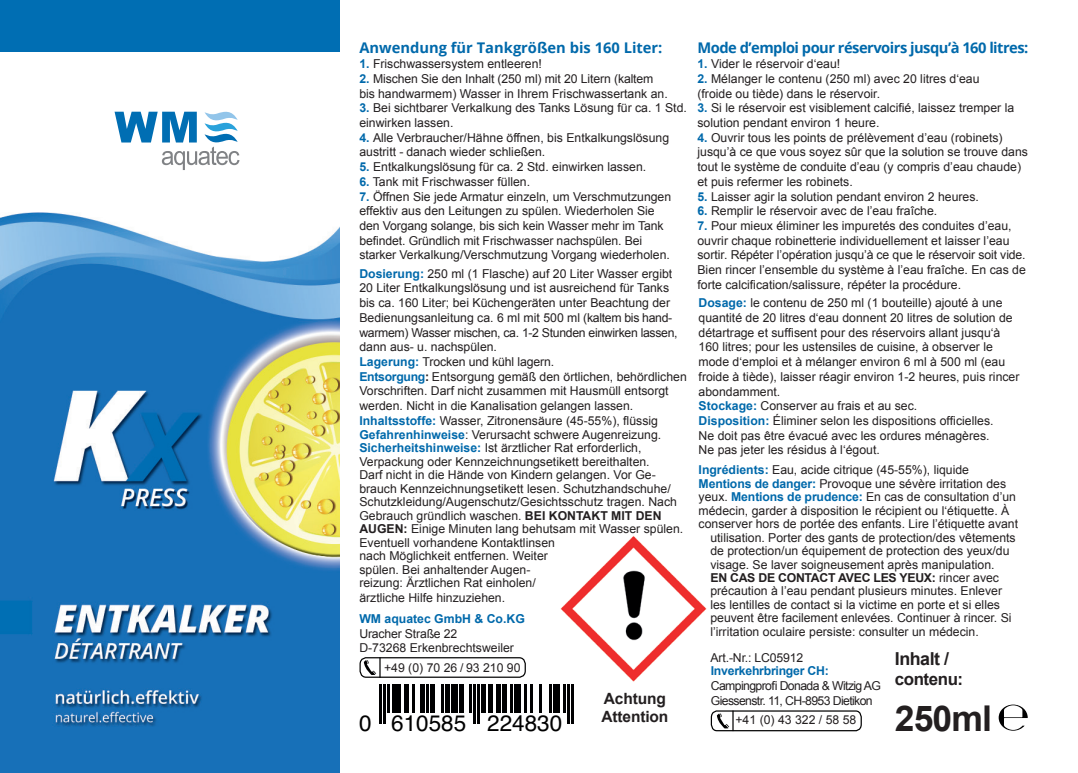
<style>
.page{position:relative;width:1078px;height:773px;background:#fff}
.page>*{position:absolute;margin:0;border:0;box-sizing:border-box;transform-origin:0 0}
.t1{font:700 35.5px "Arial";letter-spacing:-.025em;color:#231f20}
.t2{font:22.5px "Helvetica";color:#000001}
.t3{font:700 17.75px "Arial";letter-spacing:-.025em;color:#231f20}
.t4{font:700 17px "Arial";letter-spacing:-.025em;color:#231f20}
.t5{font:700 15.5px/18.5px "Arial";letter-spacing:-.01em;color:#231f20}
.t6{font:700 14.75px "Open Sans";letter-spacing:-.035em;color:#0069ab}
.t7{font:700 14.75px "Open Sans";color:#0069ab}
.t8{font:12.25px/14.8px "Arial";color:#231f20}
.t9{font:12.25px/14.8px "Arial";letter-spacing:-.05em;color:#231f20}
.t10{font:700 12.25px "Arial";letter-spacing:-.02em;color:#231f20}
.t11{font:700 12.25px "Arial";color:#0069ab}
.t12{font:700 12.25px "Arial";letter-spacing:-.02em;color:#0069ab}
.s1{font-weight:700;color:#0069ab}
.s2{font-weight:700}
.s3{font-weight:400}
</style>
<div class="page">
<div style="left:0;top:0;width:339px;height:52px;background:#006eb3"></div>
<img style="left:0;top:212px;width:339px;height:560px">
<img style="left:560px;top:535px;width:147px;height:147px">
<hr style="left:380px;top:684px;width:2px;height:29px;background:#000001">
<hr style="left:384px;top:684px;width:2px;height:29px;background:#000001">
<hr style="left:388px;top:684px;width:2px;height:29px;background:#000001">
<div style="left:392px;top:684px;width:8px;height:29px;background:#000001"></div>
<hr style="left:404px;top:684px;width:4px;height:29px;background:#000001">
<hr style="left:412px;top:684px;width:2px;height:29px;background:#000001">
<hr style="left:420px;top:684px;width:4px;height:29px;background:#000001">
<hr style="left:426px;top:684px;width:2px;height:29px;background:#000001">
<div style="left:430px;top:684px;width:5px;height:29px;background:#000001"></div>
<hr style="left:441px;top:684px;width:2px;height:29px;background:#000001">
<hr style="left:445px;top:684px;width:4px;height:29px;background:#000001">
<div style="left:451px;top:684px;width:6px;height:29px;background:#000001"></div>
<hr style="left:459px;top:684px;width:4px;height:29px;background:#000001">
<hr style="left:469px;top:684px;width:2px;height:29px;background:#000001">
<hr style="left:473px;top:684px;width:2px;height:29px;background:#000001">
<hr style="left:477px;top:684px;width:2px;height:29px;background:#000001">
<div style="left:481px;top:684px;width:5px;height:29px;background:#000001"></div>
<hr style="left:488px;top:684px;width:4px;height:29px;background:#000001">
<hr style="left:496px;top:684px;width:4px;height:29px;background:#000001">
<hr style="left:502px;top:684px;width:4px;height:29px;background:#000001">
<hr style="left:510px;top:684px;width:2px;height:29px;background:#000001">
<div style="left:514px;top:684px;width:6px;height:29px;background:#000001"></div>
<hr style="left:524px;top:684px;width:2px;height:29px;background:#000001">
<hr style="left:530px;top:684px;width:2px;height:29px;background:#000001">
<hr style="left:539px;top:684px;width:2px;height:29px;background:#000001">
<hr style="left:549px;top:684px;width:2px;height:29px;background:#000001">
<div style="left:553px;top:684px;width:6px;height:29px;background:#000001"></div>
<hr style="left:563px;top:684px;width:2px;height:29px;background:#000001">
<hr style="left:567px;top:684px;width:2px;height:29px;background:#000001">
<hr style="left:571px;top:684px;width:2px;height:29px;background:#000001">
<svg style="left:380px;top:713px;width:6px;height:10px"></svg>
<svg style="left:473px;top:713px;width:6px;height:10px"></svg>
<svg style="left:567px;top:713px;width:6px;height:10px"></svg>
<div style="left:359px;top:657px;width:166px;height:20px;border:1px solid #000001;border-radius:6px"></div>
<svg style="left:364px;top:657px;width:16px;height:20px"></svg>
<div style="left:710px;top:710px;width:151px;height:21px;border:1px solid #000001;border-radius:6px"></div>
<svg style="left:716px;top:710px;width:17px;height:21px"></svg>
<svg style="left:998px;top:704px;width:29px;height:26px"></svg>
<svg style="left:114px;top:112px;width:125px;height:58px"></svg>
<p class="t7" style="left:359px;top:38px;width:304px">Anwendung für Tankgrößen bis 160 Liter:</p>
<p class="t8" style="left:359px;top:57px;width:184px"><span class="s1">1.</span> Frischwassersystem entleeren!</p>
<p class="t8" style="left:359px;top:71px;width:310px"><span class="s1">2.</span> Mischen Sie den Inhalt (250 ml) mit 20 Litern (kaltem bis handwarmem) Wasser in Ihrem Frischwassertank an.</p>
<p class="t8" style="left:359px;top:101px;width:329px"><span class="s1">3.</span> Bei sichtbarer Verkalkung des Tanks Lösung für ca. 1 Std. einwirken lassen.</p>
<p class="t8" style="left:359px;top:130px;width:311px"><span class="s1">4.</span> Alle Verbraucher/Hähne öffnen, bis Entkalkungslösung austritt - danach wieder schließen.</p>
<p class="t8" style="left:359px;top:159px;width:288px"><span class="s1">5.</span> Entkalkungslösung für ca. 2 Std. einwirken lassen.</p>
<p class="t8" style="left:359px;top:174px;width:172px"><span class="s1">6.</span> Tank mit Frischwasser füllen.</p>
<p class="t8" style="left:359px;top:189px;width:313px"><span class="s1">7.</span> Öffnen Sie jede Armatur einzeln, um Verschmutzungen effektiv aus den Leitungen zu spülen. Wiederholen Sie den Vorgang solange, bis sich kein Wasser mehr im Tank befindet. Gründlich mit Frischwasser nachspülen. Bei starker Verkalkung/Verschmutzung Vorgang wiederholen.</p>
<p class="t8" style="left:359px;top:266px;width:329px"><span class="s1">Dosierung:</span> 250 ml (1 Flasche) auf 20 Liter Wasser ergibt 20 Liter Entkalkungslösung und ist ausreichend für Tanks bis ca. 160 Liter; bei Küchengeräten unter Beachtung der Bedienungsanleitung ca. 6 ml mit 500 ml (kaltem bis hand&shy;warmem) Wasser mischen, ca. 1-2 Stunden einwirken lassen, dann aus- u. nachspülen.<br><span class="s1">Lagerung:</span> Trocken und kühl lagern.<br><span class="s1">Entsorgung</span><span class="s2">:</span> Entsorgung gemäß den örtlichen, behördlichen Vorschriften. Darf nicht zusammen mit Hausmüll entsorgt werden. Nicht in die Kanalisation gelangen lassen.<br><span class="s1">Inhaltsstoffe:</span> Wasser, Zitronensäure (45-55%), flüssig</p>
<p class="t8" style="left:359px;top:428px;width:325px;line-height:13.5px"><span class="s1">Gefahrenhinweise</span>: Verursacht schwere Augenreizung.<br><span class="s1">Sicherheitshinweise:</span> Ist ärztlicher Rat erforderlich, Verpackung oder Kennzeichnungsetikett bereithalten.<br>Darf nicht in die Hände von Kindern gelangen. Vor Ge&shy;brauch Kennzeichnungsetikett lesen. Schutzhandschuhe/ Schutzkleidung/Augenschutz/Gesichtsschutz tragen. Nach Gebrauch gründlich waschen. <span class="s2">BEI KONTAKT MIT DEN AUGEN:</span> Einige Minuten lang behutsam mit Wasser spülen.<br>Eventuell vorhandene Kontaktlinsen<br>nach Möglichkeit entfernen. Weiter<br>spülen. Bei anhaltender Augen-<br>reizung: Ärztlichen Rat einholen/<br>ärztliche Hilfe hinzuziehen.</p>
<p class="t11" style="left:359px;top:610px;width:167px">WM aquatec GmbH &amp; Co.KG</p>
<p class="t8" style="left:359px;top:626px;width:156px">Uracher Straße 22<br>D-73268 Erkenbrechtsweiler</p>
<p class="t8" style="left:384px;top:660px;width:138px">+49 (0) 70 26 / 93 210 90</p>
<h2 class="t2" style="left:359px;top:705px;width:204px">0 610585 224830</h2>
<p class="t5" style="left:601px;top:689px;width:68px">Achtung<br>Attention</p>
<p class="t6" style="left:697px;top:38px;width:332px">Mode d’emploi pour réservoirs jusqu’à 160 litres:</p>
<p class="t8" style="left:697px;top:57px;width:144px"><span class="s1">1.</span> Vider le réservoir d‘eau!</p>
<p class="t8" style="left:697px;top:71px;width:283px"><span class="s1">2.</span> Mélanger le contenu (250 ml) avec 20 litres d‘eau (froide ou tiède) dans le réservoir.</p>
<p class="t8" style="left:697px;top:101px;width:318px"><span class="s1">3.</span> Si le réservoir est visiblement calcifié, laissez tremper la solution pendant environ 1 heure.</p>
<p class="t8" style="left:697px;top:130px;width:332px"><span class="s1">4.</span> Ouvrir tous les points de prélèvement d’eau (robinets) jusqu’à ce que vous soyez sûr que la solution se trouve dans tout le système de conduite d’eau (y compris d’eau chaude) et puis refermer les robinets.</p>
<p class="t8" style="left:697px;top:189px;width:283px"><span class="s1">5.</span> Laisser agir la solution pendant environ 2 heures.</p>
<p class="t8" style="left:697px;top:204px;width:241px"><span class="s1">6.</span> Remplir le réservoir avec de l’eau fraîche.</p>
<p class="t8" style="left:697px;top:218px;width:330px"><span class="s1">7.</span> Pour mieux éliminer les impuretés des conduites d’eau, ouvrir chaque robinetterie individuellement et laisser l’eau sortir. Répéter l’opération jusqu’à ce que le réservoir soit vide.<br>Bien rincer l’ensemble du système à l’eau fraîche. En cas de forte calcification/salissure, répéter la procédure.</p>
<p class="t8" style="left:698px;top:296px;width:322px"><span class="s1">Dosage:</span> le contenu de 250 ml (1 bouteille) ajouté à une quantité de 20 litres d‘eau donnent 20 litres de solution de détartrage et suffisent pour des réservoirs allant jusqu‘à 160 litres; pour les ustensiles de cuisine, à observer le mode d‘emploi et à mélanger environ 6 ml à 500 ml (eau froide à tiède), laisser réagir environ 1-2 heures, puis rincer abondamment.<br><span class="s1">Stockage:</span> Conserver au frais et au sec.<br><span class="s1">Disposition:</span> Éliminer selon les dispositions officielles.<br>Ne doit pas être évacué avec les ordures ménagères.<br>Ne pas jeter les résidus à l‘égout.</p>
<p class="t8" style="left:698px;top:462px;width:272px"><span class="s1">Ingrédients:</span> Eau, acide citrique (45-55%), liquide</p>
<p class="t8" style="left:698px;top:476px;width:309px"><span class="s1">Mentions de danger:</span> Provoque une sévère irritation des</p>
<p class="t8" style="left:698px;top:489px;width:319px">yeux. <span class="s1">Mentions de prudence:</span> En cas de consultation d’un</p>
<p class="t8" style="left:698px;top:503px;width:312px">médecin, garder à disposition le récipient ou l‘étiquette. À</p>
<p class="t8" style="left:698px;top:516px;width:321px">conserver hors de portée des enfants. Lire l’étiquette avant</p>
<p class="t8" style="left:710px;top:530px;width:307px">utilisation. Porter des gants de protection/des vêtements</p>
<p class="t8" style="left:710px;top:543px;width:300px">de protection/un équipement de protection des yeux/du</p>
<p class="t8" style="left:710px;top:557px;width:285px">visage. Se laver soigneusement après manipulation.</p>
<p class="t10" style="left:710px;top:569px;width:290px">EN CAS DE CONTACT AVEC LES YEUX: <span class="s3">rincer avec</span></p>
<p class="t8" style="left:710px;top:584px;width:293px">précaution à l’eau pendant plusieurs minutes. Enlever</p>
<p class="t8" style="left:710px;top:597px;width:291px">les lentilles de contact si la victime en porte et si elles</p>
<p class="t8" style="left:710px;top:610px;width:302px">peuvent être facilement enlevées. Continuer à rincer. Si</p>
<p class="t8" style="left:710px;top:624px;width:270px">l’irritation oculaire persiste: consulter un médecin.</p>
<p class="t8" style="left:710px;top:650px;width:94px">Art.-Nr.: LC05912</p>
<p class="t12" style="left:710px;top:662px;width:119px">Inverkehrbringer CH:</p>
<p class="t9" style="left:710px;top:678px;width:172px">Campingprofi Donada &amp; Witzig AG<br>Giessenstr. 11, CH-8953 Dietikon</p>
<p class="t8" style="left:735px;top:712px;width:122px">+41 (0) 43 322 / 58 58</p>
<h3 class="t3" style="left:894px;top:647px;width:56px">Inhalt /</h3>
<h3 class="t4" style="left:894px;top:668px;width:70px">contenu:</h3>
<h1 class="t1" style="left:894px;top:694px;width:99px">250ml</h1>
</div>
